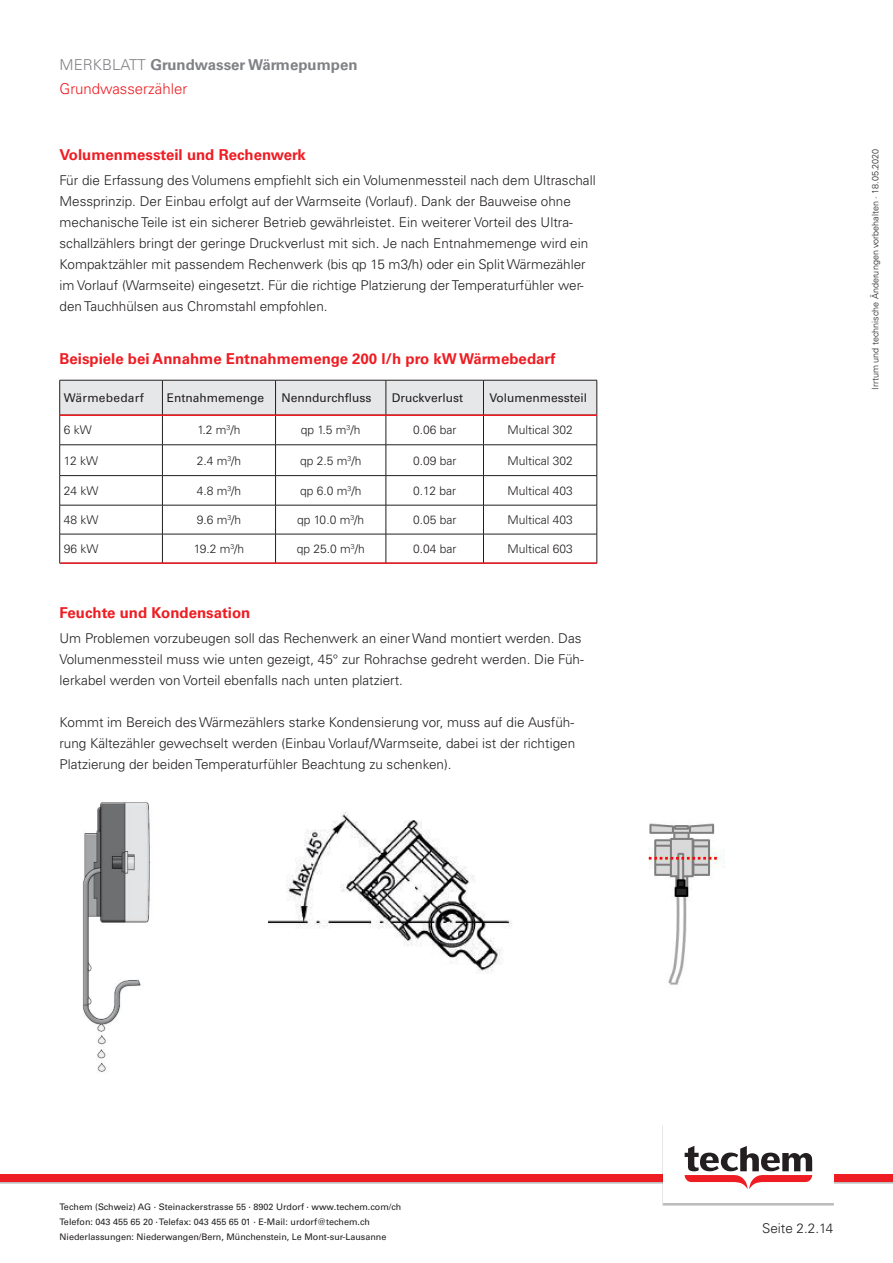
<style>
.page{position:relative;width:893px;height:1263px;background:#fff}
.page>*{position:absolute;margin:0;border:0;box-sizing:border-box;transform-origin:0 0}
.t1{font:700 15px "Univers LT Pro 65";color:#ee1d23}
.t2{font:700 15px "Univers LT Pro 65";color:#808285}
.t3{font:300 15px "Univers LT Pro 45";color:#ee1d23}
.t4{font:300 13.5px/21px "Univers LT Pro 45";color:#231f20}
.t5{font:300 12px "Univers LT Pro 45";color:#231f20}
.t6{font:12px "Univers LT Pro 55 Roman";color:#231f20}
.t7{font:12px "Univers LT Pro 55 Roman";letter-spacing:.02em;color:#231f20}
.t8{font:9px "Univers LT Pro 55 Roman";color:#231f20}
.t9{font:300 9px "Univers LT Pro 45";color:#231f20}
.s1{font-family:"Univers LT Pro 45";font-weight:300}
</style>
<div class="page">
<div style="left:0;top:1175px;width:893px;height:9px;background:#bfbdbe"></div>
<div style="left:0;top:1175px;width:893px;height:7px;background:#ee1d23"></div>
<div style="left:662px;top:1125px;width:172px;height:80px;background:#bdbcbc"></div>
<div style="left:663px;top:1124px;width:170px;height:79px;background:#fff"></div>
<svg style="left:685px;top:1146px;width:127px;height:43px"></svg>
<div style="left:60px;top:381px;width:537px;height:33px;background:#e6e7e9"></div>
<hr style="left:60px;top:380px;width:102px;height:1px;background:#231f20">
<hr style="left:59px;top:380px;width:1px;height:35px;background:#231f20">
<hr style="left:162px;top:380px;width:114px;height:1px;background:#231f20">
<hr style="left:162px;top:380px;width:1px;height:35px;background:#231f20">
<hr style="left:276px;top:380px;width:110px;height:1px;background:#231f20">
<hr style="left:275px;top:380px;width:1px;height:35px;background:#231f20">
<hr style="left:386px;top:380px;width:97px;height:1px;background:#231f20">
<hr style="left:386px;top:380px;width:1px;height:35px;background:#231f20">
<hr style="left:483px;top:380px;width:114px;height:1px;background:#231f20">
<hr style="left:483px;top:380px;width:1px;height:35px;background:#231f20">
<hr style="left:597px;top:380px;width:1px;height:35px;background:#231f20">
<hr style="left:59px;top:415px;width:1px;height:30px;background:#231f20">
<hr style="left:162px;top:415px;width:1px;height:30px;background:#231f20">
<hr style="left:275px;top:415px;width:1px;height:30px;background:#231f20">
<hr style="left:386px;top:415px;width:1px;height:30px;background:#231f20">
<hr style="left:483px;top:415px;width:1px;height:30px;background:#231f20">
<hr style="left:597px;top:415px;width:1px;height:30px;background:#231f20">
<hr style="left:60px;top:444px;width:102px;height:1px;background:#231f20">
<hr style="left:59px;top:445px;width:1px;height:30px;background:#231f20">
<hr style="left:162px;top:444px;width:114px;height:1px;background:#231f20">
<hr style="left:162px;top:445px;width:1px;height:30px;background:#231f20">
<hr style="left:276px;top:444px;width:110px;height:1px;background:#231f20">
<hr style="left:275px;top:445px;width:1px;height:30px;background:#231f20">
<hr style="left:386px;top:444px;width:97px;height:1px;background:#231f20">
<hr style="left:386px;top:445px;width:1px;height:30px;background:#231f20">
<hr style="left:483px;top:444px;width:114px;height:1px;background:#231f20">
<hr style="left:483px;top:445px;width:1px;height:30px;background:#231f20">
<hr style="left:597px;top:445px;width:1px;height:30px;background:#231f20">
<hr style="left:60px;top:475px;width:102px;height:1px;background:#231f20">
<hr style="left:162px;top:475px;width:114px;height:1px;background:#231f20">
<hr style="left:276px;top:475px;width:110px;height:1px;background:#231f20">
<hr style="left:386px;top:475px;width:97px;height:1px;background:#231f20">
<hr style="left:483px;top:475px;width:114px;height:1px;background:#231f20">
<hr style="left:60px;top:505px;width:102px;height:1px;background:#231f20">
<hr style="left:162px;top:505px;width:114px;height:1px;background:#231f20">
<hr style="left:276px;top:505px;width:110px;height:1px;background:#231f20">
<hr style="left:386px;top:505px;width:97px;height:1px;background:#231f20">
<hr style="left:483px;top:505px;width:114px;height:1px;background:#231f20">
<hr style="left:60px;top:534px;width:102px;height:1px;background:#231f20">
<svg style="left:59px;top:476px;width:1px;height:87px"></svg>
<hr style="left:162px;top:534px;width:114px;height:1px;background:#231f20">
<svg style="left:162px;top:476px;width:1px;height:86px"></svg>
<hr style="left:276px;top:534px;width:110px;height:1px;background:#231f20">
<svg style="left:275px;top:476px;width:1px;height:86px"></svg>
<hr style="left:386px;top:534px;width:97px;height:1px;background:#231f20">
<svg style="left:386px;top:476px;width:1px;height:86px"></svg>
<hr style="left:483px;top:534px;width:114px;height:1px;background:#231f20">
<svg style="left:483px;top:476px;width:1px;height:86px"></svg>
<svg style="left:597px;top:476px;width:1px;height:87px"></svg>
<hr style="left:60px;top:563px;width:102px;height:1px;background:#231f20">
<hr style="left:60px;top:414px;width:537px;height:2px;background:#ee1d23">
<hr style="left:61px;top:562px;width:536px;height:2px;background:#ee1d23">
<img style="left:82px;top:802px;width:68px;height:270px">
<img style="left:269px;top:812px;width:243px;height:161px">
<img style="left:648px;top:823px;width:77px;height:162px">
<p class="t2" style="left:60px;top:56px;width:300px"><span class="s1">MERKBLATT</span> Grundwasser Wärmepumpen</p>
<p class="t3" style="left:60px;top:80px;width:129px">Grundwasserzähler</p>
<p class="t1" style="left:60px;top:145px;width:248px">Volumenmessteil und Rechenwerk</p>
<p class="t4" style="left:60px;top:170px;width:538px">Für die Erfassung des Volumens empfiehlt sich ein Volumenmessteil nach dem Ultraschall Messprinzip. Der Einbau erfolgt auf der Warmseite (Vorlauf). Dank der Bauweise ohne mechanische Teile ist ein sicherer Betrieb gewährleistet. Ein weiterer Vorteil des Ultra&shy;schallzählers bringt der geringe Druckverlust mit sich. Je nach Entnahmemenge wird ein Kompaktzähler mit passendem Rechenwerk (bis qp 15 m3/h) oder ein Split Wärmezähler im Vorlauf (Warmseite) eingesetzt. Für die richtige Platzierung der Temperaturfühler wer&shy;den Tauchhülsen aus Chromstahl empfohlen.</p>
<p class="t1" style="left:60px;top:350px;width:497px">Beispiele bei Annahme Entnahmemenge 200 l/h pro kW Wärmebedarf</p>
<p class="t7" style="left:64px;top:390px;width:81px">Wärmebedarf</p>
<p class="t6" style="left:167px;top:390px;width:99px">Entnahmemenge</p>
<p class="t6" style="left:282px;top:390px;width:91px">Nenndurchfluss</p>
<p class="t6" style="left:392px;top:390px;width:73px">Druckverlust</p>
<p class="t6" style="left:489px;top:390px;width:99px">Volumenmessteil</p>
<p class="t5" style="left:64px;top:423px;width:30px">6 kW</p>
<p class="t5" style="left:198px;top:423px;width:44px">1.2 m<sup>3</sup>/h</p>
<p class="t5" style="left:301px;top:423px;width:61px">qp 1.5 m<sup>3</sup>/h</p>
<p class="t5" style="left:413px;top:423px;width:45px">0.06 bar</p>
<p class="t5" style="left:507px;top:423px;width:67px">Multical 302</p>
<p class="t5" style="left:64px;top:453px;width:36px">12 kW</p>
<p class="t5" style="left:197px;top:453px;width:46px">2.4 m<sup>3</sup>/h</p>
<p class="t5" style="left:300px;top:453px;width:63px">qp 2.5 m<sup>3</sup>/h</p>
<p class="t5" style="left:413px;top:453px;width:45px">0.09 bar</p>
<p class="t5" style="left:507px;top:453px;width:67px">Multical 302</p>
<p class="t5" style="left:64px;top:483px;width:36px">24 kW</p>
<p class="t5" style="left:197px;top:483px;width:46px">4.8 m<sup>3</sup>/h</p>
<p class="t5" style="left:300px;top:483px;width:63px">qp 6.0 m<sup>3</sup>/h</p>
<p class="t5" style="left:413px;top:483px;width:44px">0.12 bar</p>
<p class="t5" style="left:507px;top:483px;width:67px">Multical 403</p>
<p class="t5" style="left:64px;top:512px;width:36px">48 kW</p>
<p class="t5" style="left:197px;top:512px;width:46px">9.6 m<sup>3</sup>/h</p>
<p class="t5" style="left:297px;top:512px;width:69px">qp 10.0 m<sup>3</sup>/h</p>
<p class="t5" style="left:413px;top:512px;width:45px">0.05 bar</p>
<p class="t5" style="left:507px;top:512px;width:67px">Multical 403</p>
<p class="t5" style="left:64px;top:541px;width:36px">96 kW</p>
<p class="t5" style="left:194px;top:541px;width:52px">19.2 m<sup>3</sup>/h</p>
<p class="t5" style="left:297px;top:541px;width:69px">qp 25.0 m<sup>3</sup>/h</p>
<p class="t5" style="left:413px;top:541px;width:45px">0.04 bar</p>
<p class="t5" style="left:507px;top:541px;width:67px">Multical 603</p>
<p class="t1" style="left:60px;top:604px;width:192px">Feuchte und Kondensation</p>
<p class="t4" style="left:60px;top:628px;width:526px">Um Problemen vorzubeugen soll das Rechenwerk an einer Wand montiert werden. Das<br>Volumenmessteil muss wie unten gezeigt, 45° zur Rohrachse gedreht werden. Die Füh&shy;lerkabel werden von Vorteil ebenfalls nach unten platziert.</p>
<p class="t4" style="left:60px;top:712px;width:517px;text-align:justify">Kommt im Bereich des Wärmezählers starke Kondensierung vor, muss auf die Ausfüh&shy;rung Kältezähler gewechselt werden (Einbau Vorlauf/Warmseite, dabei ist der richtigen Platzierung der beiden Temperaturfühler Beachtung zu schenken).</p>
<p class="t9" style="left:870px;top:390px;width:242px;rotate:-90deg">Irrtum und technische Änderungen vorbehalten · 18.05.2020</p>
<p class="t8" style="left:60px;top:1201px;width:343px">Techem (Schweiz) AG · Steinackerstrasse 55 · 8902 Urdorf · www.techem.com/ch</p>
<p class="t8" style="left:60px;top:1216px;width:312px">Telefon: 043 455 65 20 · Telefax: 043 455 65 01 · E-Mail: urdorf@techem.ch</p>
<p class="t8" style="left:60px;top:1231px;width:328px">Niederlassungen: Niederwangen/Bern, Münchenstein, Le Mont-sur-Lausanne</p>
<p class="t4" style="left:762px;top:1218px;width:73px">Seite 2.2.14</p>
</div>
